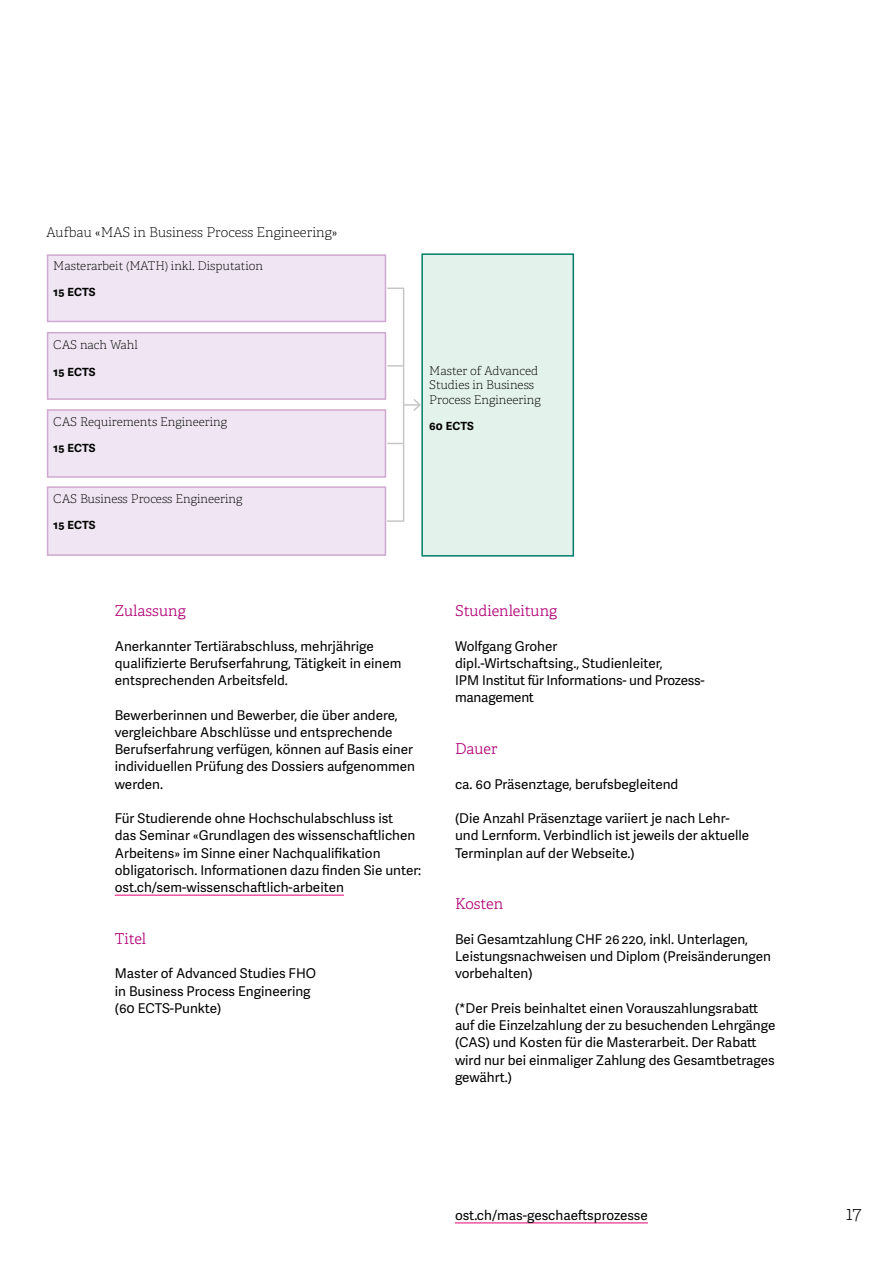
<style>
.page{position:relative;width:893px;height:1263px;background:#fff}
.page>*{position:absolute;margin:0;border:0;box-sizing:border-box;transform-origin:0 0}
.t1{font:100 19.5px "Adelle";color:#000}
.t2{font:300 15px "Adelle";color:#b10076}
.t3{font:13.5px/17.2px "Adelle Sans";color:#000}
.t4{font:100 13.5px "Adelle";color:#000}
.t5{font:100 12px/14.4px "Adelle";color:#000}
.t6{font:700 11.25px "Adelle Sans";letter-spacing:.02em;color:#000}
</style>
<div class="page">
<div style="left:422px;top:254px;width:151px;height:302px;background:#e4f2ec"></div>
<hr style="left:115px;top:895px;width:229px;height:1px;background:#e50070">
<hr style="left:455px;top:1222px;width:193px;height:1px;background:#e50070">
<div style="left:47px;top:409px;width:339px;height:69px;background:#f0e6f3;border:2px solid #d0a9d0"></div>
<div style="left:47px;top:332px;width:339px;height:68px;background:#f0e6f3;border:2px solid #d0a9d0"></div>
<div style="left:47px;top:254px;width:339px;height:68px;background:#f0e6f3;border:2px solid #d0a9d0"></div>
<div style="left:421px;top:253px;width:153px;height:304px;border:2px solid #007d69"></div>
<div style="left:47px;top:486px;width:339px;height:70px;background:#f0e6f3;border:2px solid #d0a9d0"></div>
<hr style="left:403px;top:288px;width:1px;height:233px;background:#c5c6c6">
<svg style="left:387px;top:287px;width:17px;height:2px"></svg>
<svg style="left:387px;top:365px;width:16px;height:2px"></svg>
<svg style="left:387px;top:443px;width:16px;height:1px"></svg>
<svg style="left:387px;top:520px;width:17px;height:2px"></svg>
<svg style="left:404px;top:397px;width:18px;height:16px"></svg>
<p class="t4" style="left:47px;top:224px;width:293px">Aufbau «MAS in Business Process Engineering»</p>
<p class="t5" style="left:53px;top:258px;width:212px">Masterarbeit (MATH) inkl. Disputation</p>
<p class="t6" style="left:53px;top:285px;width:44px">15 ECTS</p>
<p class="t5" style="left:53px;top:338px;width:86px">CAS nach Wahl</p>
<p class="t6" style="left:53px;top:365px;width:44px">15 ECTS</p>
<p class="t5" style="left:53px;top:414px;width:175px">CAS Requirements Engineering</p>
<p class="t6" style="left:53px;top:441px;width:44px">15 ECTS</p>
<p class="t5" style="left:53px;top:492px;width:191px">CAS Business Process Engineering</p>
<p class="t6" style="left:53px;top:518px;width:44px">15 ECTS</p>
<p class="t5" style="left:429px;top:364px;width:113px">Master of Advanced<br>Studies in Business<br>Process Engineering</p>
<p class="t6" style="left:429px;top:419px;width:46px">60 ECTS</p>
<p class="t2" style="left:115px;top:602px;width:72px">Zulassung</p>
<p class="t3" style="left:115px;top:638px;width:288px">Anerkannter Tertiärabschluss, mehrjährige qualifizierte Berufserfahrung, Tätigkeit in einem entsprechenden Arbeitsfeld.</p>
<p class="t3" style="left:115px;top:707px;width:302px">Bewerberinnen und Bewerber, die über andere, vergleichbare Abschlüsse und entsprechende Berufserfahrung verfügen, können auf Basis einer individuellen Prüfung des Dossiers aufgenommen werden.</p>
<p class="t3" style="left:115px;top:810px;width:308px">Für Studierende ohne Hochschulabschluss ist<br>das Seminar «Grundlagen des wissenschaftlichen Arbeitens» im Sinne einer Nachqualifikation obligatorisch. Informationen dazu finden Sie unter: ost.ch/sem-wissenschaftlich-arbeiten</p>
<p class="t2" style="left:115px;top:929px;width:33px">Titel</p>
<p class="t3" style="left:115px;top:965px;width:203px">Master of Advanced Studies FHO in Business Process Engineering (60 ECTS-Punkte)</p>
<p class="t2" style="left:455px;top:602px;width:104px">Studienleitung</p>
<p class="t3" style="left:455px;top:638px;width:251px">Wolfgang Groher<br>dipl.-Wirtschaftsing., Studienleiter,<br>IPM Institut für Informations- und Prozess&shy;management</p>
<p class="t2" style="left:455px;top:740px;width:44px">Dauer</p>
<p class="t3" style="left:455px;top:776px;width:225px">ca. 60 Präsenztage, berufsbegleitend</p>
<p class="t3" style="left:455px;top:810px;width:296px">(Die Anzahl Präsenztage variiert je nach Lehr&shy;und Lernform. Verbindlich ist jeweils der aktuelle<br>Terminplan auf der Webseite.)</p>
<p class="t2" style="left:455px;top:895px;width:50px">Kosten</p>
<p class="t3" style="left:455px;top:931px;width:318px">Bei Gesamtzahlung CHF 26 220, inkl. Unterlagen,<br>Leistungsnachweisen und Diplom (Preisänderungen vorbehalten)</p>
<p class="t3" style="left:455px;top:1000px;width:322px">(*Der Preis beinhaltet einen Vorauszahlungsrabatt auf die Einzelzahlung der zu besuchenden Lehrgänge (CAS) und Kosten für die Masterarbeit. Der Rabatt wird nur bei einmaliger Zahlung des Gesamtbetrages gewährt.)</p>
<p class="t3" style="left:455px;top:1207px;width:194px">ost.ch/mas-geschaeftsprozesse</p>
<h1 class="t1" style="left:846px;top:1201px;width:17px">17</h1>
</div>
